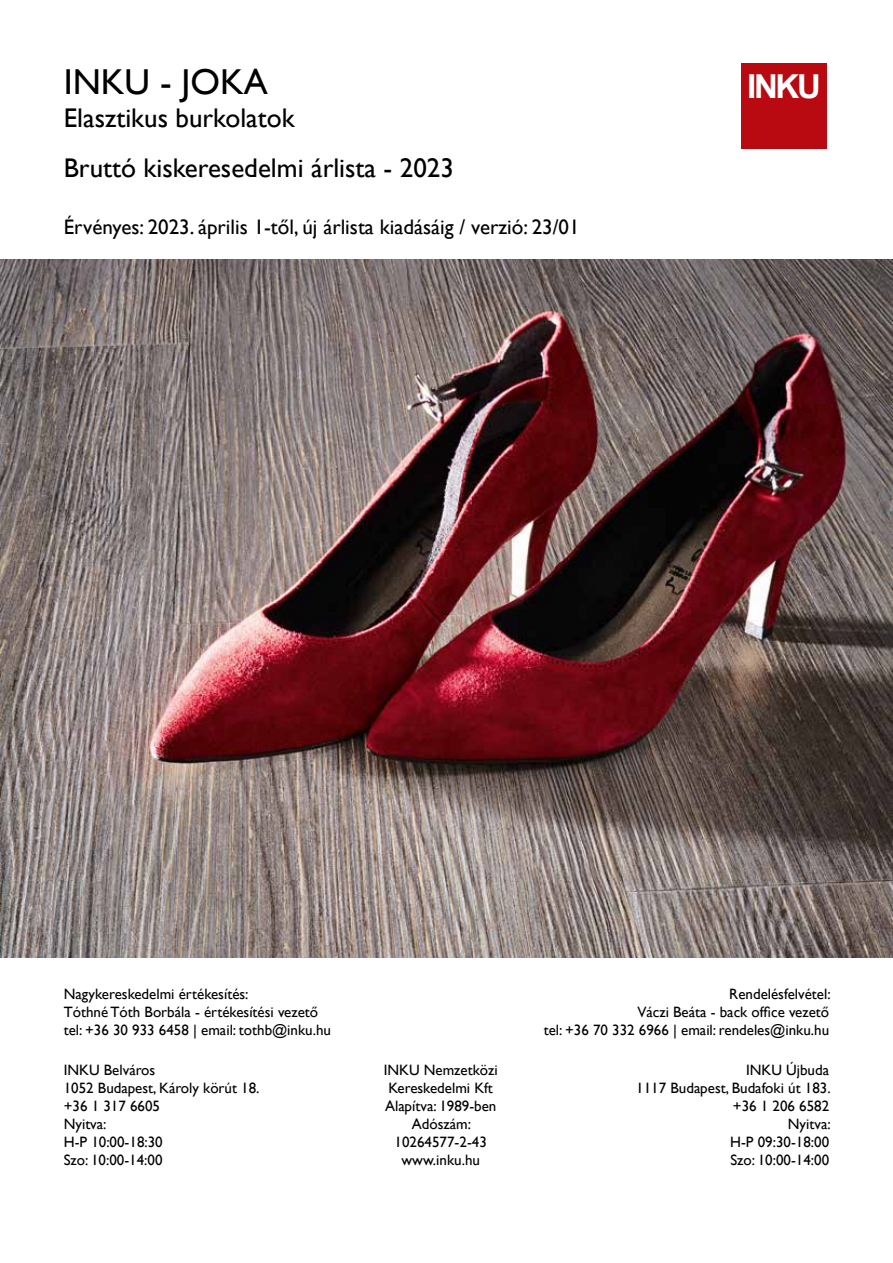
<style>
.page{position:relative;width:893px;height:1263px;background:#fff}
.page>*{position:absolute;margin:0;border:0;box-sizing:border-box;transform-origin:0 0}
.t1{font:36px "Gill Sans";color:#000}
.t2{font:700 33px "Arial";color:#fff}
.t3{font:27px/50.4px "Gill Sans";color:#000}
.t4{font:21px "Gill Sans";color:#000}
.t5{font:15px/18px "Gill Sans";color:#000}
</style>
<div class="page">
<img style="left:0;top:259px;width:893px;height:698px">
<div style="left:742px;top:64px;width:85px;height:85px;background:#b90a11"></div>
<h1 class="t1" style="left:64px;top:61px;width:206px">INKU - JOKA</h1>
<h3 class="t3" style="left:64px;top:93px;width:392px">Elasztikus burkolatok<br>Bruttó kiskeresedelmi árlista - 2023</h3>
<h3 class="t4" style="left:64px;top:215px;width:517px">Érvényes: 2023. április 1-től, új árlista kiadásáig / verzió: 23/01</h3>
<h2 class="t2" style="left:747px;top:63px;width:75px">INKU</h2>
<p class="t5" style="left:64px;top:986px;width:269px">Nagykereskedelmi értékesítés:<br>Tóthné Tóth Borbála - értékesítési vezető tel: +36 30 933 6458 | email: tothb@inku.hu</p>
<p class="t5" style="left:64px;top:1061px;width:197px">INKU Belváros<br>1052 Budapest, Károly körút 18. +36 1 317 6605<br>Nyitva:<br>H-P 10:00-18:30<br>Szo: 10:00-14:00</p>
<p class="t5" style="left:384px;top:1061px;width:115px;text-align:center">INKU Nemzetközi<br>Kereskedelmi Kft<br>Alapítva: 1989-ben<br>Adószám:<br>10264577-2-43 www.inku.hu</p>
<p class="t5" style="left:544px;top:986px;width:288px;text-align:right">Rendelésfelvétel:<br>Váczi Beáta - back office vezető<br>tel: +36 70 332 6966 | email: rendeles@inku.hu</p>
<p class="t5" style="left:636px;top:1061px;width:196px;text-align:right">INKU Újbuda<br>1117 Budapest, Budafoki út 183. +36 1 206 6582<br>Nyitva:<br>H-P 09:30-18:00<br>Szo: 10:00-14:00</p>
</div>
